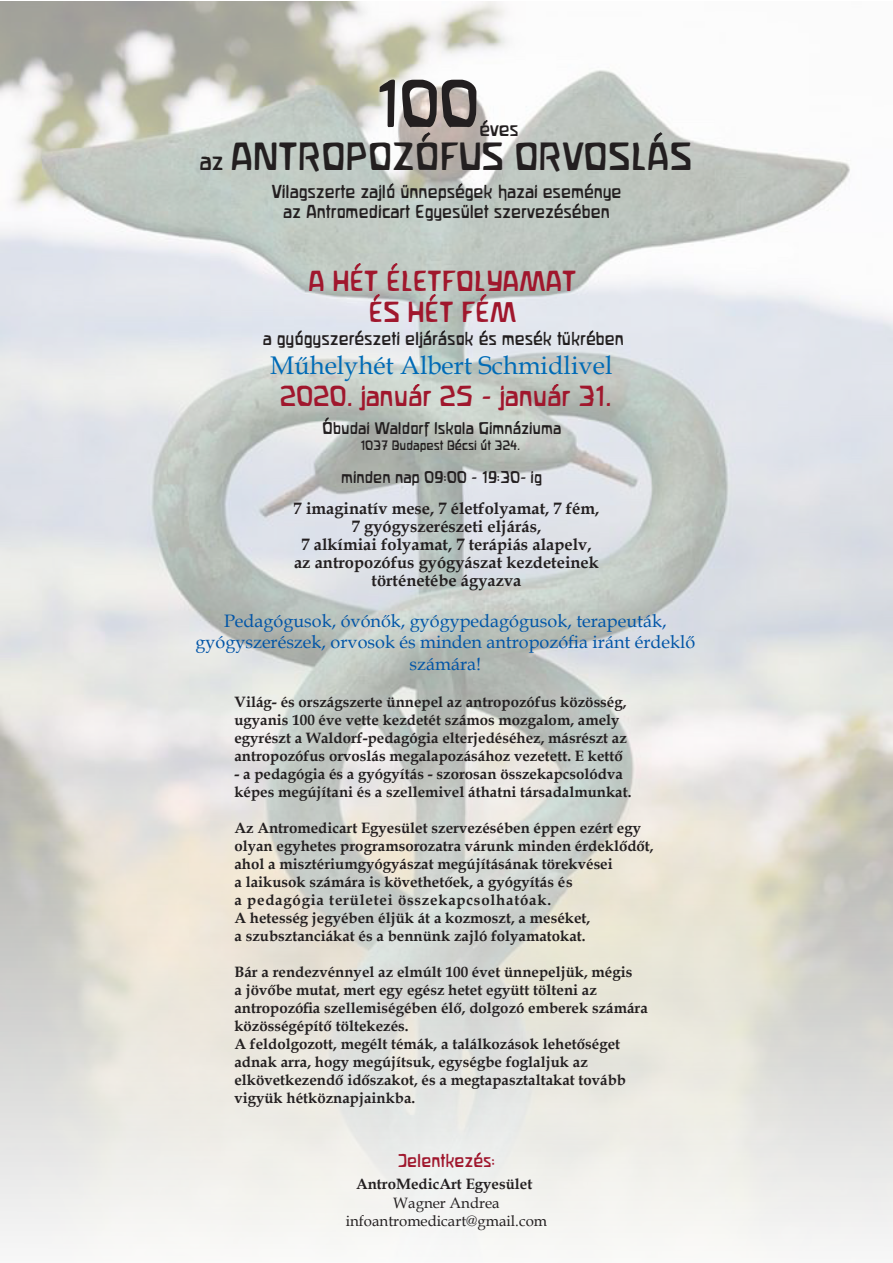
<style>
.page{position:relative;width:893px;height:1263px;background:#fff}
.page>*{position:absolute;margin:0;border:0;box-sizing:border-box;transform-origin:0 0}
.t1{font:60px "Waldorfschrift";color:#231f20}
.t2{font:34.5px "Waldorfschrift";color:#231f20}
.t3{font:25.5px/30.6px "Waldorfschrift";color:#a0172d;text-align:center}
.t4{font:25.5px "Book Antiqua";color:#006bb6}
.t5{font:18px/21.6px "Book Antiqua";color:#0155a7;text-align:center}
.t6{font:18px "Waldorfschrift";color:#231f20}
.WW-Standard{font:700 16.5px/18.1px "Book Antiqua";color:#231f20;text-align:center}
.t7{font:16.5px/19.8px "Waldorfschrift";color:#231f20;text-align:center}
.t8{font:16.5px "Waldorfschrift";color:#a0172d}
.t9{font:700 15px/18px "Book Antiqua";color:#231f20}
.t10{font:15px "Waldorfschrift";color:#231f20}
.t11{font:15px "Book Antiqua";color:#231f20}
.t12{font:12px "Waldorfschrift";color:#231f20}
.s1{font-size:22.5px}
</style>
<div class="page">
<img style="left:0;top:1px;width:893px;height:1246px">
<p class="t1" style="left:375px;top:62px;width:105px">100</p>
<p class="t6" style="left:479px;top:116px;width:41px">éves</p>
<p class="t2" style="left:199px;top:133px;width:494px"><span class="s1">az</span> ANTROPOZÓFUS ORVOSLÁS</p>
<p class="t7" style="left:271px;top:181px;width:352px">Vilagszerte zajló ünnepségek hazai eseménye az Antromedicart Egyesület szervezésében</p>
<p class="t3" style="left:308px;top:265px;width:270px">A HÉT ÉLETFOLYAMAT<br>ÉS HÉT FÉM</p>
<p class="t7" style="left:263px;top:328px;width:363px">a gyógyszerészeti eljárások és mesék tükrében</p>
<p class="t4" style="left:270px;top:348px;width:344px">Műhelyhét Albert Schmidlivel</p>
<p class="t3" style="left:280px;top:380px;width:333px">2020. január 25 - január 31.</p>
<p class="t10" style="left:322px;top:417px;width:241px">Óbudai Waldorf Iskola Gimnáziuma</p>
<p class="t12" style="left:360px;top:437px;width:161px">1037 Budapest Bécsi út 324.</p>
<p class="t10" style="left:341px;top:467px;width:202px">minden nap 09:00 - 19:30- ig</p>
<p class="WW-Standard" style="left:294px;top:499px;width:307px">7 imaginatív mese, 7 életfolyamat, 7 fém,<br>7 gyógyszerészeti eljárás,</p>
<p class="WW-Standard" style="left:294px;top:535px;width:306px">7 alkímiai folyamat, 7 terápiás alapelv, az antropozófus gyógyászat kezdeteinek</p>
<p class="WW-Standard" style="left:372px;top:571px;width:151px">történetébe ágyazva</p>
<p class="t5" style="left:195px;top:609px;width:501px">Pedagógusok, óvónők, gyógypedagógusok, terapeuták, gyógyszerészek, orvosok és minden antropozófia iránt érdeklő számára!</p>
<p class="t9" style="left:234px;top:693px;width:394px">Világ- és országszerte ünnepel az antropozófus közösség, ugyanis 100 éve vette kezdetét számos mozgalom, amely egyrészt a Waldorf-pedagógia elterjedéséhez, másrészt az antropozófus orvoslás megalapozásához vezetett. E kettő</p>
<p class="t9" style="left:234px;top:765px;width:398px">- a pedagógia és a gyógyítás - szorosan összekapcsolódva képes megújítani és a szellemivel áthatni társadalmunkat.</p>
<p class="t9" style="left:234px;top:819px;width:421px">Az Antromedicart Egyesület szervezésében éppen ezért egy olyan egyhetes programsorozatra várunk minden érdeklődőt, ahol a misztériumgyógyászat megújításának törekvései<br>a laikusok számára is követhetőek, a gyógyítás és<br>a pedagógia területei összekapcsolhatóak.<br>A hetesség jegyében éljük át a kozmoszt, a meséket,<br>a szubsztanciákat és a bennünk zajló folyamatokat.</p>
<p class="t9" style="left:234px;top:963px;width:415px">Bár a rendezvénnyel az elmúlt 100 évet ünnepeljük, mégis<br>a jövőbe mutat, mert egy egész hetet együtt tölteni az antropozófia szellemiségében élő, dolgozó emberek számára közösségépítő töltekezés.<br>A feldolgozott, megélt témák, a találkozások lehetőséget adnak arra, hogy megújítsuk, egységbe foglaljuk az elkövetkezendő időszakot, és a megtapasztaltakat tovább vigyük hétköznapjainkba.</p>
<p class="t8" style="left:398px;top:1149px;width:99px">Jelentkezés:</p>
<p class="t11" style="left:393px;top:1193px;width:108px">Wagner Andrea</p>
<p class="t11" style="left:346px;top:1211px;width:203px">infoantromedicart@gmail.com</p>
<p class="t9" style="left:356px;top:1175px;width:178px">AntroMedicArt Egyesület</p>
</div>
